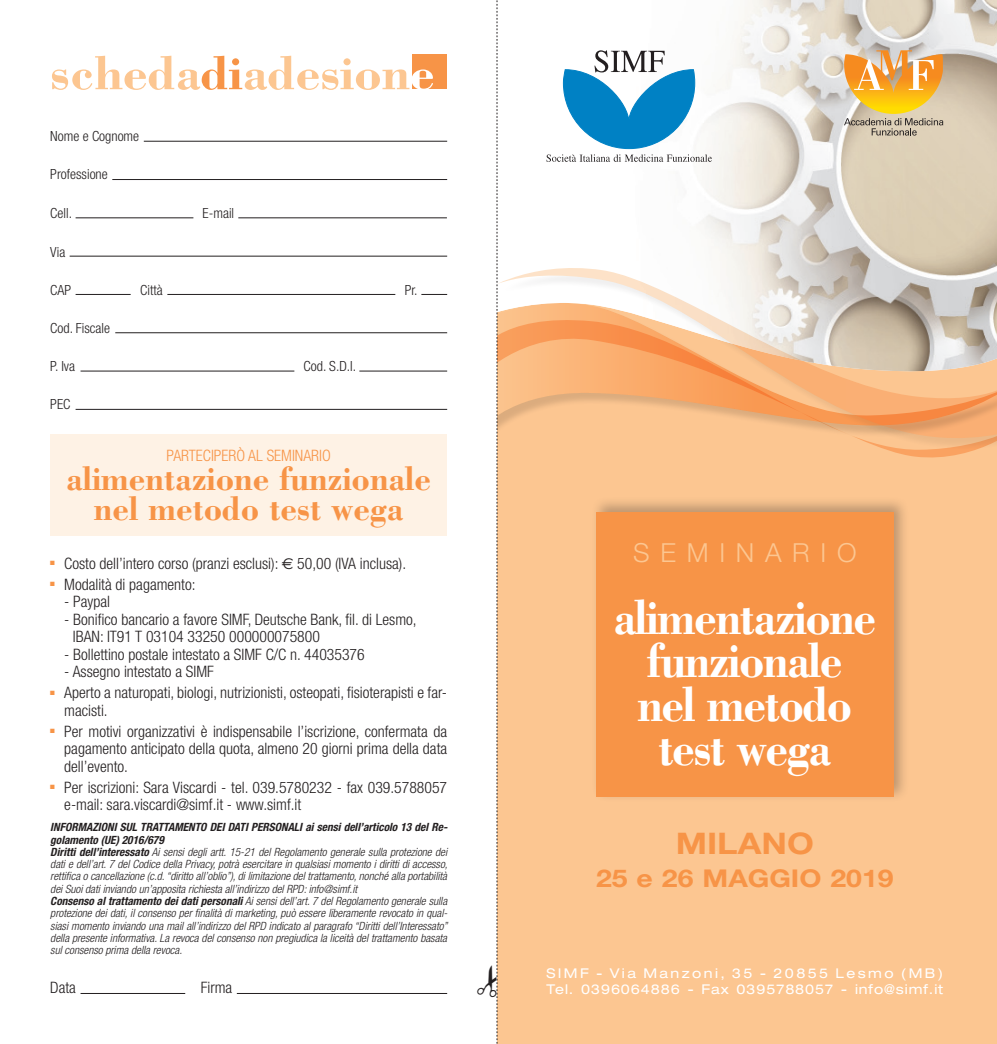
<style>
.page{position:relative;width:997px;height:1044px;background:#fff}
.page>*{position:absolute;margin:0;border:0;box-sizing:border-box;transform-origin:0 0}
.t1{font:700 50.75px/43.8px "Bodoni";letter-spacing:-.03em;color:#fff;text-align:center;scale:.9 1}
.t2{font:700 49px "Bodoni";color:#fcc691}
.t3{font:700 35px/29.8px "Bodoni";color:#f79447;text-align:center;scale:.95 1}
.t4{font:700 29.75px "Helvetica Neue";color:#f79447;scale:1.16 1}
.t5{font:300 26.25px "Helvetica Neue";letter-spacing:.41em;color:#fcc691}
.t6{font:700 24.5px "Helvetica Neue";color:#f79447;scale:1.16 1}
.t7{font:300 condensed 15.75px/17.5px "Helvetica Neue";color:#231f20}
.t8{font:300 condensed 15.75px "Helvetica Neue";color:#f79447}
.t9{font:300 condensed 14px "Helvetica Neue";color:#231f20}
.t10{font:expanded 13.47px/16.1px "Helvetica Neue";letter-spacing:.07em;color:#fff}
.t11{font:italic 300 condensed 11.38px/12.2px "Helvetica Neue";color:#231f20}
.s1{color:#f79447}
.s2{color:#fff}
.s3{font-family:"Euro Sans";font-weight:400;font-stretch:normal}
.s4{font-weight:700}
</style>
<div class="page">
<div style="left:497px;top:251px;width:500px;height:792px;background:#fcc691"></div>
<div style="left:591px;top:496px;width:319px;height:306px;background:#231f20;opacity:.3"></div>
<div style="left:596px;top:512px;width:298px;height:284px;background:#f79447"></div>
<img style="left:500px;top:0;width:497px;height:266px">
<svg style="left:500px;top:266px;width:497px;height:35px;background:#e5e0db"></svg>
<svg style="left:500px;top:301px;width:497px;height:17px;background:#e1d0bf"></svg>
<svg style="left:500px;top:318px;width:497px;height:140px"></svg>
<div style="left:412px;top:54px;width:35px;height:35px;background:#f79447"></div>
<hr style="left:81px;top:992px;width:104px;height:1px;background:#231f20">
<hr style="left:144px;top:141px;width:303px;height:1px;background:#231f20">
<hr style="left:76px;top:217px;width:117px;height:1px;background:#231f20">
<hr style="left:70px;top:256px;width:377px;height:1px;background:#231f20">
<hr style="left:76px;top:294px;width:55px;height:1px;background:#231f20">
<hr style="left:81px;top:370px;width:213px;height:1px;background:#231f20">
<div style="left:50px;top:434px;width:397px;height:102px;background:#fef2e5"></div>
<svg style="left:546px;top:50px;width:166px;height:112px"></svg>
<svg style="left:844px;top:50px;width:99px;height:85px;background:#e2b871"></svg>
<hr style="left:237px;top:992px;width:210px;height:1px;background:#231f20">
<hr style="left:112px;top:179px;width:335px;height:1px;background:#231f20">
<hr style="left:115px;top:332px;width:332px;height:1px;background:#231f20">
<hr style="left:76px;top:409px;width:371px;height:1px;background:#231f20">
<hr style="left:238px;top:217px;width:209px;height:1px;background:#231f20">
<hr style="left:167px;top:294px;width:228px;height:1px;background:#231f20">
<svg style="left:421px;top:294px;width:26px;height:1px"></svg>
<hr style="left:359px;top:370px;width:88px;height:1px;background:#231f20">
<svg style="left:496px;top:0;width:4px;height:1043px"></svg>
<h2 class="t2" style="left:50px;top:42px;width:386px">scheda<span class="s1">di</span>adesion<span class="s2">e</span></h2>
<p class="t9" style="left:50px;top:128px;width:90px">Nome e Cognome</p>
<p class="t9" style="left:50px;top:166px;width:59px">Professione</p>
<p class="t9" style="left:50px;top:205px;width:23px">Cell.</p>
<p class="t9" style="left:203px;top:205px;width:33px">E-mail</p>
<p class="t9" style="left:50px;top:243px;width:17px">Via</p>
<p class="t9" style="left:50px;top:281px;width:22px">CAP</p>
<p class="t9" style="left:140px;top:281px;width:24px">Città</p>
<p class="t9" style="left:405px;top:281px;width:14px">Pr.</p>
<p class="t9" style="left:50px;top:320px;width:61px">Cod. Fiscale</p>
<p class="t9" style="left:50px;top:358px;width:26px">P. Iva</p>
<p class="t9" style="left:304px;top:358px;width:54px">Cod. S.D.I.</p>
<p class="t9" style="left:50px;top:396px;width:22px">PEC</p>
<h3 class="t8" style="left:166px;top:446px;width:166px">PARTECIPERÒ AL SEMINARIO</h3>
<h3 class="t3" style="left:66px;top:463px;width:386px">alimentazione funzionale nel metodo test wega</h3>
<h3 class="t7" style="left:50px;top:554px;width:357px"><sup>■</sup> Costo dell’intero corso (pranzi esclusi): <span class="s3">€</span> 50,00 (IVA inclusa).</h3>
<h3 class="t7" style="left:50px;top:575px;width:147px"><sup>■</sup> Modalità di pagamento:</h3>
<h3 class="t7" style="left:64px;top:592px;width:47px">- Paypal</h3>
<h3 class="t7" style="left:73px;top:610px;width:345px;text-indent:-9px">- Bonifico bancario a favore SIMF, Deutsche Bank, fil. di Lesmo,<br>IBAN: IT91 T 03104 33250 000000075800</h3>
<h3 class="t7" style="left:64px;top:645px;width:302px">- Bollettino postale intestato a SIMF C/C n. 44035376</h3>
<h3 class="t7" style="left:64px;top:662px;width:151px">- Assegno intestato a SIMF</h3>
<h3 class="t7" style="left:64px;top:683px;width:384px;text-indent:-14px"><sup>■</sup> Aperto a naturopati, biologi, nutrizionisti, osteopati, fisioterapisti e far&shy;macisti.</h3>
<h3 class="t7" style="left:64px;top:722px;width:384px;text-align:justify;text-indent:-14px"><sup>■</sup> Per motivi organizzativi è indispensabile l’iscrizione, confermata da pagamento anticipato della quota, almeno 20 giorni prima della data dell’evento.</h3>
<h3 class="t7" style="left:64px;top:778px;width:384px;text-indent:-14px"><sup>■</sup> Per iscrizioni: Sara Viscardi - tel. 039.5780232 - fax 039.5788057 e-mail: sara.viscardi@simf.it - www.simf.it</h3>
<p class="t11" style="left:50px;top:820px;width:399px"><span class="s4">INFORMAZIONI SUL TRATTAMENTO DEI DATI PERSONALI ai sensi dell’articolo 13 del Re&shy;golamento (UE) 2016/679<br>Diritti dell’interessato</span> Ai sensi degli artt. 15-21 del Regolamento generale sulla protezione dei dati e dell’art. 7 del Codice della Privacy, potrà esercitare in qualsiasi momento i diritti di accesso, rettifica o cancellazione (c.d. “diritto all’oblio”), di limitazione del trattamento, nonché alla portabilità dei Suoi dati inviando un’apposita richiesta all’indirizzo del RPD: info@simf.it<br><span class="s4">Consenso al trattamento dei dati personali</span> Ai sensi dell’art. 7 del Regolamento generale sulla protezione dei dati, il consenso per finalità di marketing, può essere liberamente revocato in qual&shy;siasi momento inviando una mail all’indirizzo del RPD indicato al paragrafo “Diritti dell’Interessato” della presente informativa. La revoca del consenso non pregiudica la liceità del trattamento basata sul consenso prima della revoca.</p>
<h3 class="t7" style="left:50px;top:977px;width:27px">Data</h3>
<h3 class="t7" style="left:201px;top:977px;width:33px">Firma</h3>
<h3 class="t5" style="left:633px;top:536px;width:225px">SEMINARIO</h3>
<h1 class="t1" style="left:613px;top:593px;width:293px">alimentazione funzionale nel metodo test wega</h1>
<h3 class="t4" style="left:676px;top:824px;width:120px">MILANO</h3>
<h3 class="t6" style="left:596px;top:863px;width:258px">25 e 26 MAGGIO 2019</h3>
<p class="t10" style="left:546px;top:964px;width:398px">SIMF - Via Manzoni, 35 - 20855 Lesmo (MB)<br>Tel. 0396064886 - Fax 0395788057 - info@simf.it</p>
</div>
